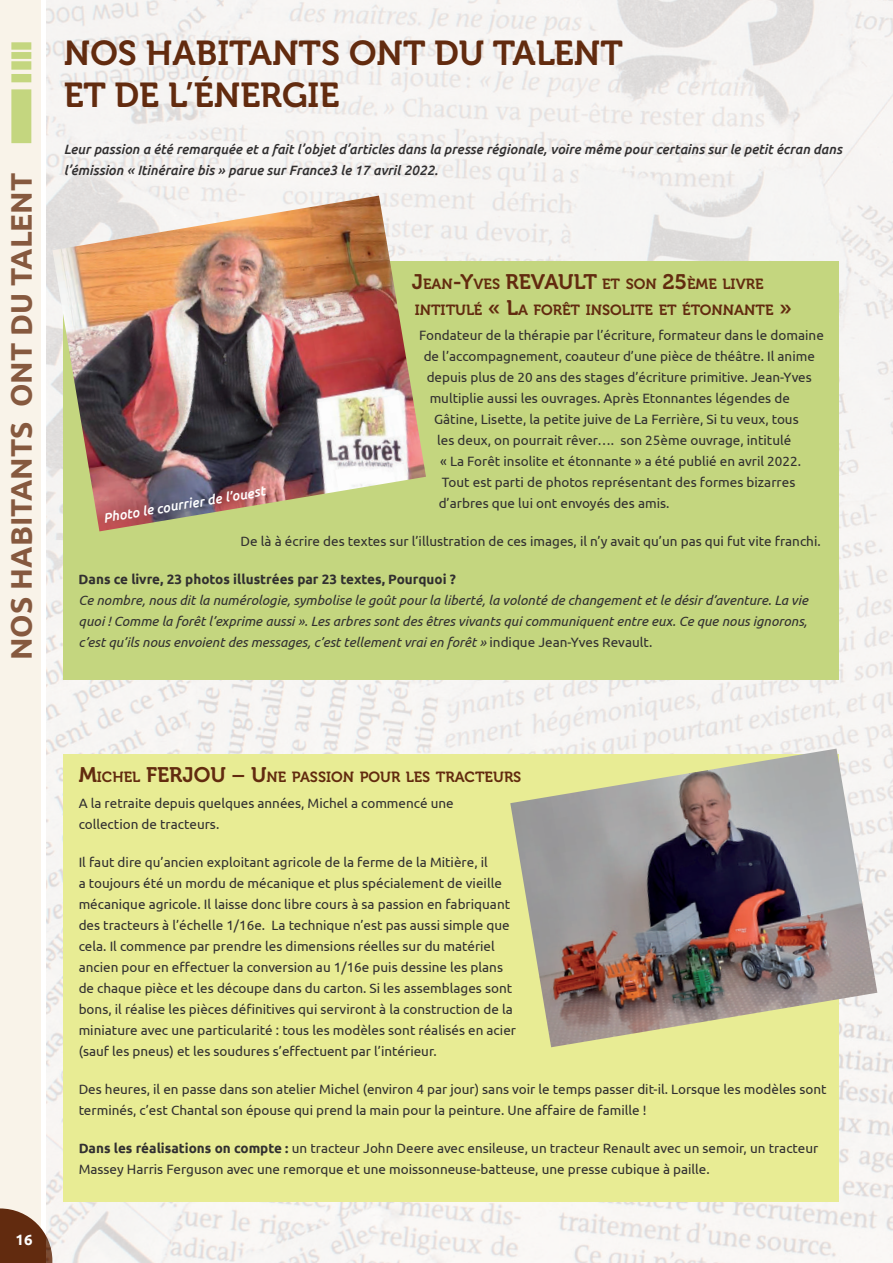
<style>
.page{position:relative;width:893px;height:1263px;background:#fff}
.page>*{position:absolute;margin:0;border:0;box-sizing:border-box;transform-origin:0 0}
.t1{font:34.5px/41.4px "Museo 700";color:#622b0f}
.t2{font:700 29.7px "Ubuntu";color:#86593f}
.t3{font:21px "Museo 700";color:#622b0f}
.t4{font:700 15px "Ubuntu";color:#fff}
.t5{font:14.7px/25.2px "Museo 700";color:#622b0f}
.t6{font:13.5px/21px "Ubuntu";color:#312f30}
.t7{font:italic 13.5px/21px "Ubuntu";color:#312f30;text-align:justify}
.t8{font:italic 500 13.5px/21px "Ubuntu";color:#312f30}
.t9{font:700 13.5px "Ubuntu";color:#312f30}
.t10{font:italic 500 13.5px "Ubuntu";color:#fff}
.s1{font-size:21px}
.s2{font-style:normal}
.s3{font-size:14.7px}
.s4{font-weight:700}
</style>
<div class="page">
<div style="left:0;top:0;width:41px;height:1263px;background:#f9f3e9"></div>
<svg style="left:0;top:1208px;width:47px;height:55px;background:#7a4b33"></svg>
<img style="left:47px;top:0;width:846px;height:1263px">
<div style="left:64px;top:261px;width:775px;height:418px;background:#c4d67f"></div>
<div style="left:64px;top:754px;width:775px;height:447px;background:#e8ec94"></div>
<svg style="left:11px;top:42px;width:20px;height:101px;background:#cddb91"></svg>
<img style="left:52px;top:196px;width:374px;height:335px">
<img style="left:510px;top:749px;width:367px;height:298px">
<h2 class="t2" style="left:3px;top:660px;width:489px;rotate:-90deg">NOS HABITANTS ONT DU TALENT</h2>
<h1 class="t1" style="left:64px;top:33px;width:561px">NOS HABITANTS ONT DU TALENT<br>ET DE L’ÉNERGIE</h1>
<p class="t8" style="left:64px;top:138px;width:780px">Leur passion a été remarquée et a fait l’objet d’articles dans la presse régionale, voire même pour certains sur le petit écran dans l’émission « Itinéraire bis » parue sur France3 le 17 avril 2022.</p>
<p class="t5" style="left:415px;top:272px;width:379px;text-indent:169px"><span class="s1">T</span> ET SON <span class="s1">25</span>ÈME LIVRE<br>INTITULÉ <span class="s1">« L</span>A FORÊT INSOLITE ET ÉTONNANTE <span class="s1">»</span></p>
<p class="t6" style="left:419px;top:324px;width:406px">Fondateur de la thérapie par l’écriture, formateur dans le domaine</p>
<p class="t6" style="left:424px;top:345px;width:393px">de l’accompagnement, coauteur d’une pièce de théâtre. Il anime</p>
<p class="t6" style="left:427px;top:366px;width:387px">depuis plus de 20 ans des stages d’écriture primitive. Jean-Yves</p>
<p class="t6" style="left:430px;top:387px;width:362px">multiplie aussi les ouvrages. Après Etonnantes légendes de</p>
<p class="t6" style="left:434px;top:408px;width:366px">Gâtine, Lisette, la petite juive de La Ferrière, Si tu veux, tous</p>
<p class="t6" style="left:437px;top:429px;width:356px">les deux, on pourrait rêver…. son 25ème ouvrage, intitulé</p>
<p class="t6" style="left:440px;top:450px;width:362px">« La Forêt insolite et étonnante » a été publié en avril 2022.</p>
<p class="t6" style="left:442px;top:471px;width:355px">Tout est parti de photos représentant des formes bizarres</p>
<p class="t6" style="left:439px;top:492px;width:232px">d’arbres que lui ont envoyés des amis.</p>
<p class="t6" style="left:241px;top:530px;width:582px">De là à écrire des textes sur l’illustration de ces images, il n’y avait qu’un pas qui fut vite franchi.</p>
<p class="t9" style="left:79px;top:571px;width:379px">Dans ce livre, 23 photos illustrées par 23 textes, Pourquoi ?</p>
<p class="t7" style="left:79px;top:589px;width:731px">Ce nombre, nous dit la numérologie, symbolise le goût pour la liberté, la volonté de changement et le désir d’aventure. La vie quoi ! Comme la forêt l’exprime aussi ». Les arbres sont des êtres vivants qui communiquent entre eux. Ce que nous ignorons, c’est qu’ils nous envoient des messages, c’est tellement vrai en forêt » <span class="s2">indique Jean-Yves Revault.</span></p>
<h3 class="t3" style="left:412px;top:270px;width:109px">J<span class="s3">EAN</span>-Y<span class="s3">VES</span> REVAUL</h3>
<p class="t10" style="left:102px;top:509px;width:165px;rotate:-9deg">Photo le courrier de l’ouest</p>
<p class="t4" style="left:16px;top:1230px;width:19px">16</p>
<p class="t5" style="left:79px;top:765px;width:444px"><span class="s1">M</span>ICHEL <span class="s1">FERJOU – U</span>NE PASSION POUR LES TRACTEURS</p>
<p class="t6" style="left:79px;top:792px;width:377px">A la retraite depuis quelques années, Michel a commencé une collection de tracteurs.</p>
<p class="t6" style="left:79px;top:851px;width:439px">Il faut dire qu’ancien exploitant agricole de la ferme de la Mitière, il<br>a toujours été un mordu de mécanique et plus spécialement de vieille mécanique agricole. Il laisse donc libre cours à sa passion en fabriquant des tracteurs à l’échelle 1/16e. La technique n’est pas aussi simple que cela. Il commence par prendre les dimensions réelles sur du matériel ancien pour en effectuer la conversion au 1/16e puis dessine les plans de chaque pièce et les découpe dans du carton. Si les assemblages sont bons, il réalise les pièces définitives qui serviront à la construction de la miniature avec une particularité : tous les modèles sont réalisés en acier (sauf les pneus) et les soudures s’effectuent par l’intérieur.</p>
<p class="t6" style="left:79px;top:1078px;width:749px">Des heures, il en passe dans son atelier Michel (environ 4 par jour) sans voir le temps passer dit-il. Lorsque les modèles sont terminés, c’est Chantal son épouse qui prend la main pour la peinture. Une affaire de famille !</p>
<p class="t6" style="left:79px;top:1137px;width:741px"><span class="s4">Dans les réalisations on compte :</span> un tracteur John Deere avec ensileuse, un tracteur Renault avec un semoir, un tracteur<br>Massey Harris Ferguson avec une remorque et une moissonneuse-batteuse, une presse cubique à paille.</p>
</div>
